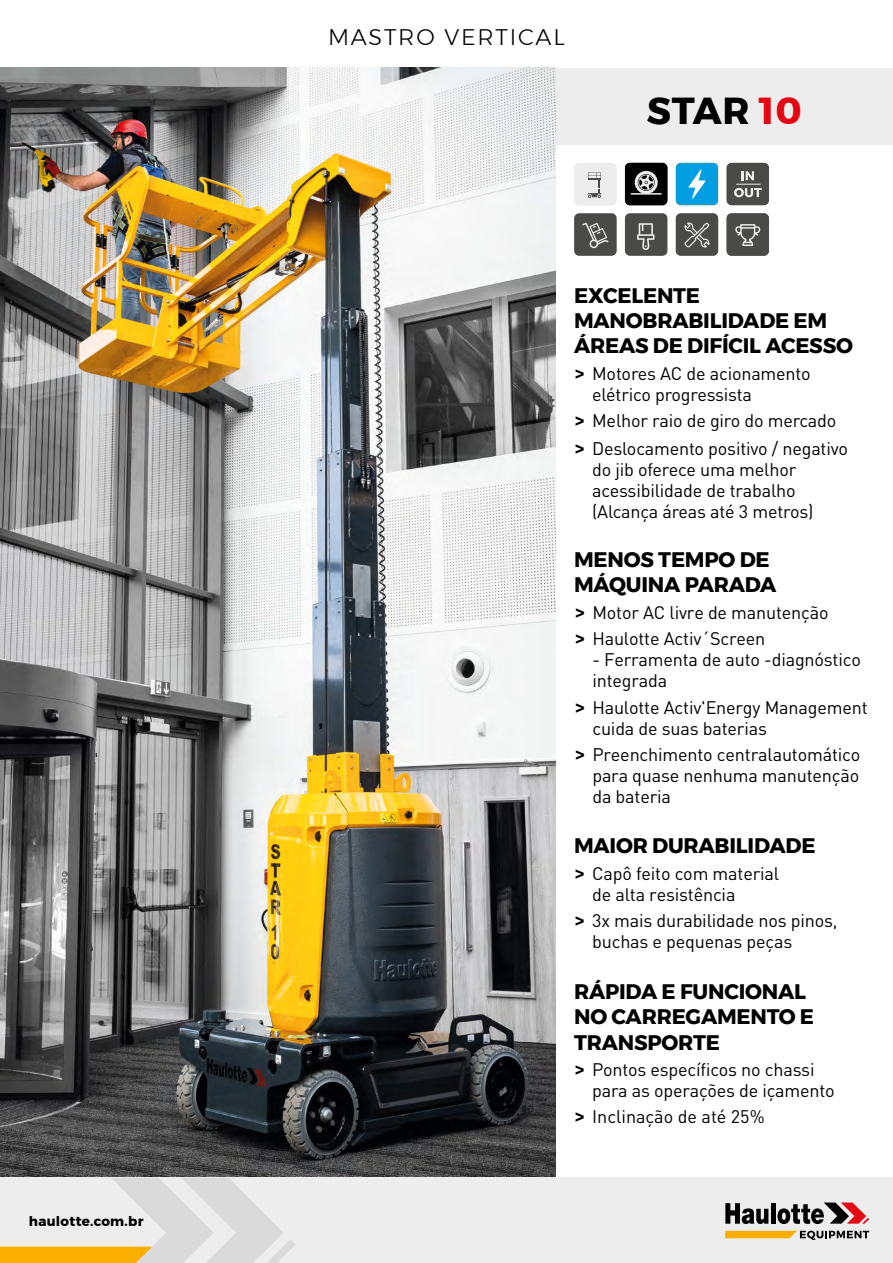
<style>
.page{position:relative;width:893px;height:1263px;background:#fff}
.page>*{position:absolute;margin:0;border:0;box-sizing:border-box;transform-origin:0 0}
.t1{font:700 37.5px "Montserrat";letter-spacing:.02em;color:#000}
.Titrefiche{font:300 22.5px "Montserrat";letter-spacing:.08em;color:#000}
.titreusp{font:700 21px/25.5px "Montserrat";letter-spacing:-.01em;color:#000}
.t2{font:18px/21px "DIN Pro";letter-spacing:-.01em;color:#000}
.t3{font:700 13.5px "Montserrat";letter-spacing:.02em;color:#000}
.s1{color:#e30613}
.s2{font-family:"Montserrat";font-weight:700}
</style>
<div class="page">
<div style="left:556px;top:68px;width:337px;height:77px;background:#ededed"></div>
<img style="left:0;top:68px;width:556px;height:1110px">
<div style="left:0;top:1178px;width:893px;height:85px;background:#ededed"></div>
<svg style="left:725px;top:1203px;width:43px;height:21px"></svg>
<hr style="left:771px;top:1203px;width:4px;height:21px;background:#000">
<svg style="left:777px;top:1202px;width:92px;height:22px"></svg>
<svg style="left:725px;top:1231px;width:144px;height:9px"></svg>
<svg style="left:0;top:1178px;width:295px;height:85px"></svg>
<svg style="left:726px;top:213px;width:43px;height:43px;background:#5d5d5c"></svg>
<div style="left:676px;top:213px;width:42px;height:43px;background:#717170;border-radius:5px"></div>
<svg style="left:676px;top:214px;width:42px;height:41px;background:#5b5b5a"></svg>
<div style="left:625px;top:213px;width:42px;height:43px;background:#737372;border-radius:5px"></div>
<svg style="left:625px;top:214px;width:42px;height:41px;background:#595958"></svg>
<div style="left:726px;top:163px;width:43px;height:42px;background:#a6a6a5;border-radius:5px"></div>
<svg style="left:727px;top:163px;width:42px;height:42px;background:#616160"></svg>
<svg style="left:676px;top:163px;width:42px;height:42px;background:#19a8e5"></svg>
<svg style="left:625px;top:163px;width:42px;height:42px;background:#303030"></svg>
<div style="left:574px;top:163px;width:43px;height:42px;background:#ededed;border-radius:5px"></div>
<svg style="left:576px;top:164px;width:40px;height:41px"></svg>
<svg style="left:574px;top:213px;width:43px;height:43px"></svg>
<svg style="left:575px;top:214px;width:41px;height:41px;background:#595959"></svg>
<p class="t3" style="left:29px;top:1211px;width:116px">haulotte.com.br</p>
<p class="Titrefiche" style="left:328px;top:20px;width:238px">MASTRO VERTICAL</p>
<p class="t1" style="left:647px;top:81px;width:156px">STAR <span class="s1">10</span></p>
<p class="titreusp" style="left:574px;top:283px;width:280px">EXCELENTE<br>MANOBRABILIDADE EM<br>ÁREAS DE DIFÍCIL ACESSO</p>
<p class="t2" style="left:592px;top:362px;width:220px;text-indent:-17px"><span class="s2">&gt;</span> Motores AC de acionamento elétrico progressista</p>
<p class="t2" style="left:575px;top:410px;width:263px"><span class="s2">&gt;</span> Melhor raio de giro do mercado</p>
<p class="t2" style="left:592px;top:437px;width:257px;text-indent:-17px"><span class="s2">&gt;</span> Deslocamento positivo / negativo do jib oferece uma melhor acessibilidade de trabalho (Alcança áreas até 3 metros)</p>
<p class="titreusp" style="left:574px;top:547px;width:204px">MENOS TEMPO DE<br>MÁQUINA PARADA</p>
<p class="t2" style="left:575px;top:598px;width:255px;line-height:26.5px"><span class="s2">&gt;</span> Motor AC livre de manutenção <span class="s2">&gt;</span> Haulotte Activ´Screen</p>
<p class="t2" style="left:592px;top:648px;width:270px">- Ferramenta de auto -diagnóstico integrada</p>
<p class="t2" style="left:592px;top:696px;width:277px;text-indent:-17px"><span class="s2">&gt;</span> Haulotte Activ'Energy Management cuida de suas baterias</p>
<p class="t2" style="left:592px;top:743px;width:269px;text-align:justify;text-indent:-17px"><span class="s2">&gt;</span> Preenchimento centralautomático para quase nenhuma manutenção da bateria</p>
<p class="titreusp" style="left:574px;top:833px;width:243px">MAIOR DURABILIDADE</p>
<p class="t2" style="left:592px;top:862px;width:188px;text-indent:-17px"><span class="s2">&gt;</span> Capô feito com material de alta resistência</p>
<p class="t2" style="left:592px;top:910px;width:247px;line-height:20.1px;text-indent:-17px"><span class="s2">&gt;</span> 3x mais durabilidade nos pinos, buchas e pequenas peças</p>
<p class="titreusp" style="left:574px;top:978px;width:241px">RÁPIDA E FUNCIONAL<br>NO CARREGAMENTO E<br>TRANSPORTE</p>
<p class="t2" style="left:592px;top:1058px;width:244px;text-indent:-17px"><span class="s2">&gt;</span> Pontos específicos no chassi para as operações de içamento</p>
<p class="t2" style="left:575px;top:1105px;width:191px"><span class="s2">&gt;</span> Inclinação de até 25%</p>
</div>
